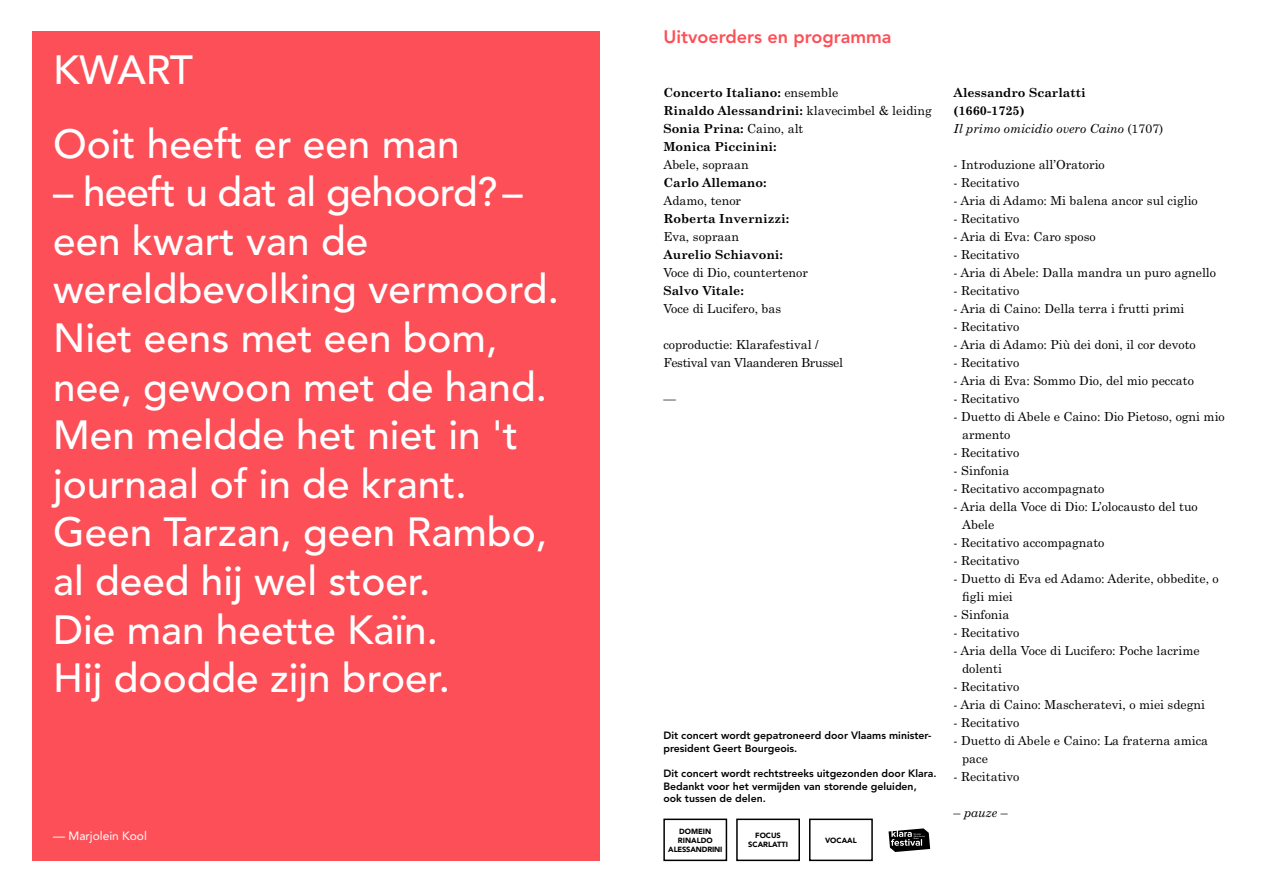
<style>
.page{position:relative;width:1263px;height:893px;background:#fff}
.page>*{position:absolute;margin:0;border:0;box-sizing:border-box;transform-origin:0 0}
.t1{font:500 40.5px/48.6px "Avenir LT Pro";color:#fff}
.t2{font:800 18px "Avenir LT Pro";color:#fd4f57}
.t3{font:12.45px/18px "Century Schoolbook Pro";color:#000}
.t4{font:700 12.45px/18px "Century Schoolbook Pro";color:#000}
.t5{font:12.45px/18px "Century Schoolbook Pro";letter-spacing:-.025em;color:#000}
.t6{font:italic 12.45px "Century Schoolbook Pro";color:#000}
.t7{font:12px "Avenir LT Pro";color:#fff}
.t8{font:800 10.5px/12.6px "Avenir LT Pro";color:#000}
.t9{font:900 7.5px/9px "Avenir LT Pro";color:#000;text-align:center}
.s1{font-weight:400}
.s2{font-weight:400;font-style:italic}
.s3{font-style:normal}
</style>
<div class="page">
<div style="left:32px;top:32px;width:568px;height:829px;background:#fd4f57"></div>
<div style="left:663px;top:819px;width:64px;height:42px;border:2px solid #000"></div>
<div style="left:736px;top:819px;width:64px;height:42px;border:2px solid #000"></div>
<div style="left:809px;top:819px;width:64px;height:42px;border:2px solid #000"></div>
<svg style="left:888px;top:828px;width:42px;height:24px"></svg>
<h1 class="t1" style="left:53px;top:34px;width:408px;line-height:73.8px">KWART<br>Ooit heeft er een man</h1>
<p class="t1" style="left:53px;top:169px;width:507px">– heeft u dat al gehoord?– een kwart van de wereldbevolking vermoord.<br>Niet eens met een bom, nee, gewoon met de hand.<br>Men meldde het niet in 't journaal of in de krant.<br>Geen Tarzan, geen Rambo, al deed hij wel stoer.<br>Die man heette Kaïn.<br>Hij doodde zijn broer.</p>
<p class="t7" style="left:53px;top:828px;width:95px">— Marjolein Kool</p>
<h2 class="t2" style="left:663px;top:26px;width:229px">Uitvoerders en programma</h2>
<p class="t4" style="left:663px;top:83px;width:270px">Concerto Italiano: <span class="s1">ensemble<br></span>Rinaldo Alessandrini: <span class="s1">klavecimbel &amp; leiding<br></span>Sonia Prina: <span class="s1">Caino, alt<br></span>Monica Piccinini:</p>
<p class="t3" style="left:663px;top:155px;width:87px">Abele, sopraan</p>
<p class="t4" style="left:663px;top:173px;width:105px">Carlo Allemano:</p>
<p class="t3" style="left:663px;top:191px;width:79px">Adamo, tenor</p>
<p class="t4" style="left:663px;top:209px;width:127px">Roberta Invernizzi:</p>
<p class="t3" style="left:663px;top:227px;width:77px">Eva, sopraan</p>
<p class="t4" style="left:663px;top:245px;width:121px">Aurelio Schiavoni:</p>
<p class="t3" style="left:663px;top:263px;width:146px">Voce di Dio, countertenor</p>
<p class="t4" style="left:663px;top:281px;width:82px">Salvo Vitale:</p>
<p class="t3" style="left:663px;top:299px;width:119px">Voce di Lucifero, bas</p>
<p class="t5" style="left:663px;top:335px;width:181px">coproductie: Klarafestival /<br>Festival van Vlaanderen Brussel</p>
<p class="t3" style="left:663px;top:389px;width:14px">—</p>
<p class="t8" style="left:663px;top:729px;width:269px">Dit concert wordt gepatroneerd door Vlaams minister&shy;president Geert Bourgeois.</p>
<p class="t8" style="left:663px;top:767px;width:275px">Dit concert wordt rechtstreeks uitgezonden door Klara.<br>Bedankt voor het vermijden van storende geluiden, ook tussen de delen.</p>
<p class="t9" style="left:668px;top:827px;width:56px">DOMEIN<br>RINALDO<br>ALESSANDRINI</p>
<p class="t9" style="left:748px;top:831px;width:41px">FOCUS<br>SCARLATTI</p>
<p class="t9" style="left:825px;top:836px;width:33px">VOCAAL</p>
<p class="t4" style="left:954px;top:83px;width:211px">Alessandro Scarlatti<br>(1660-1725)<br><span class="s2">Il primo omicidio overo Caino</span> <span class="s1">(1707)</span></p>
<p class="t3" style="left:954px;top:155px;width:153px">- Introduzione all’Oratorio</p>
<p class="t3" style="left:954px;top:173px;width:67px">- Recitativo</p>
<p class="t3" style="left:954px;top:191px;width:246px">- Aria di Adamo: Mi balena ancor sul ciglio</p>
<p class="t3" style="left:954px;top:209px;width:67px">- Recitativo</p>
<p class="t3" style="left:954px;top:227px;width:144px">- Aria di Eva: Caro sposo</p>
<p class="t3" style="left:954px;top:245px;width:67px">- Recitativo</p>
<p class="t3" style="left:954px;top:263px;width:264px">- Aria di Abele: Dalla mandra un puro agnello</p>
<p class="t3" style="left:954px;top:281px;width:67px">- Recitativo</p>
<p class="t3" style="left:954px;top:299px;width:232px">- Aria di Caino: Della terra i frutti primi</p>
<p class="t3" style="left:954px;top:317px;width:67px">- Recitativo</p>
<p class="t3" style="left:954px;top:335px;width:244px">- Aria di Adamo: Più dei doni, il cor devoto</p>
<p class="t3" style="left:954px;top:353px;width:67px">- Recitativo</p>
<p class="t3" style="left:954px;top:371px;width:242px">- Aria di Eva: Sommo Dio, del mio peccato</p>
<p class="t3" style="left:954px;top:389px;width:67px">- Recitativo</p>
<p class="t3" style="left:962px;top:407px;width:264px;text-indent:-9px">- Duetto di Abele e Caino: Dio Pietoso, ogni mio armento</p>
<p class="t3" style="left:954px;top:443px;width:67px">- Recitativo</p>
<p class="t3" style="left:954px;top:461px;width:57px">- Sinfonia</p>
<p class="t3" style="left:954px;top:479px;width:152px">- Recitativo accompagnato</p>
<p class="t3" style="left:962px;top:497px;width:237px;text-indent:-9px">- Aria della Voce di Dio: L’olocausto del tuo<br>Abele</p>
<p class="t3" style="left:954px;top:533px;width:152px">- Recitativo accompagnato</p>
<p class="t3" style="left:954px;top:551px;width:67px">- Recitativo</p>
<p class="t3" style="left:962px;top:569px;width:258px;text-indent:-9px">- Duetto di Eva ed Adamo: Aderite, obbedite, o figli miei</p>
<p class="t3" style="left:954px;top:605px;width:57px">- Sinfonia</p>
<p class="t3" style="left:954px;top:623px;width:67px">- Recitativo</p>
<p class="t3" style="left:962px;top:641px;width:239px;text-indent:-9px">- Aria della Voce di Lucifero: Poche lacrime dolenti</p>
<p class="t3" style="left:954px;top:677px;width:67px">- Recitativo</p>
<p class="t3" style="left:954px;top:695px;width:253px">- Aria di Caino: Mascheratevi, o miei sdegni</p>
<p class="t3" style="left:954px;top:713px;width:67px">- Recitativo</p>
<p class="t3" style="left:962px;top:731px;width:248px;text-indent:-9px">- Duetto di Abele e Caino: La fraterna amica pace</p>
<p class="t3" style="left:954px;top:767px;width:67px">- Recitativo</p>
<p class="t6" style="left:954px;top:805px;width:55px"><span class="s3">–</span> pauze <span class="s3">–</span></p>
</div>
